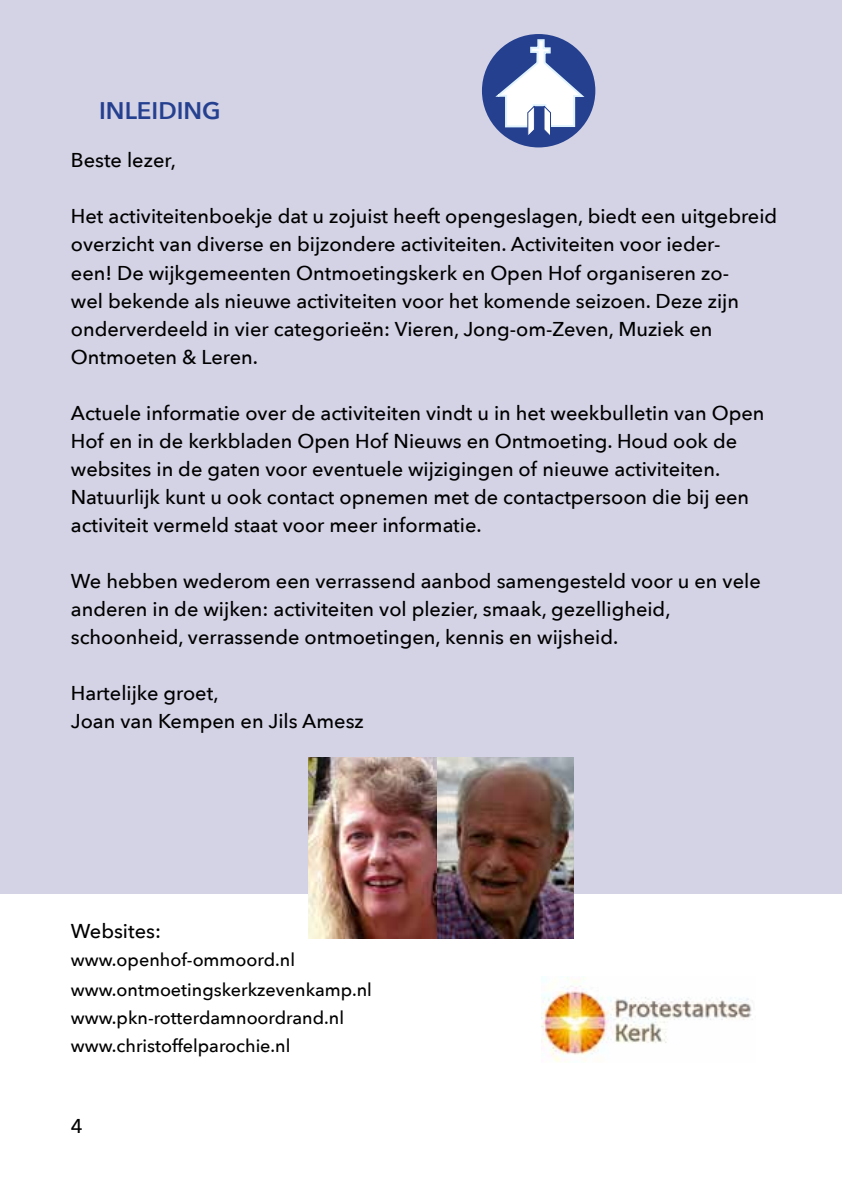
<style>
.page{position:relative;width:842px;height:1191px;background:#fff}
.page>*{position:absolute;margin:0;border:0;box-sizing:border-box;transform-origin:0 0}
.t1{font:600 24px "Avenir Next";color:#25408f}
.t2{font:500 20px/28px "Avenir Next";color:#000}
.t3{font:500 18px/30px "Avenir Next";color:#000}
</style>
<div class="page">
<div style="left:0;top:0;width:842px;height:893px;background:#d4d3e6"></div>
<div style="left:482px;top:34px;width:113px;height:113px;background:#25408f;border-radius:50%"></div>
<svg style="left:495px;top:38px;width:92px;height:101px"></svg>
<img style="left:308px;top:757px;width:130px;height:181px">
<img style="left:438px;top:757px;width:135px;height:181px">
<img style="left:542px;top:976px;width:210px;height:86px">
<p class="t1" style="left:99px;top:90px;width:123px">INLEIDING</p>
<p class="t2" style="left:71px;top:146px;width:107px">Beste lezer,</p>
<p class="t2" style="left:71px;top:202px;width:708px">Het activiteitenboekje dat u zojuist heeft opengeslagen, biedt een uitgebreid overzicht van diverse en bijzondere activiteiten. Activiteiten voor ieder-<br>een! De wijkgemeenten Ontmoetingskerk en Open Hof organiseren zo-<br>wel bekende als nieuwe activiteiten voor het komende seizoen. Deze zijn onderverdeeld in vier categorieën: Vieren, Jong-om-Zeven, Muziek en Ontmoeten &amp; Leren.</p>
<p class="t2" style="left:71px;top:398px;width:695px">Actuele informatie over de activiteiten vindt u in het weekbulletin van Open Hof en in de kerkbladen Open Hof Nieuws en Ontmoeting. Houd ook de websites in de gaten voor eventuele wijzigingen of nieuwe activiteiten.<br>Natuurlijk kunt u ook contact opnemen met de contactpersoon die bij een activiteit vermeld staat voor meer informatie.</p>
<p class="t2" style="left:71px;top:566px;width:691px">We hebben wederom een verrassend aanbod samengesteld voor u en vele anderen in de wijken: activiteiten vol plezier, smaak, gezelligheid, schoonheid, verrassende ontmoetingen, kennis en wijsheid.</p>
<p class="t2" style="left:71px;top:678px;width:294px">Hartelijke groet,<br>Joan van Kempen en Jils Amesz</p>
<p class="t2" style="left:71px;top:916px;width:92px">Websites:</p>
<p class="t3" style="left:71px;top:944px;width:302px">www.openhof-ommoord.nl www.ontmoetingskerkzevenkamp.nl</p>
<p class="t3" style="left:71px;top:1003px;width:275px;line-height:28px">www.pkn-rotterdamnoordrand.nl www.christoffelparochie.nl</p>
<p class="t2" style="left:71px;top:1111px;width:13px">4</p>
</div>
